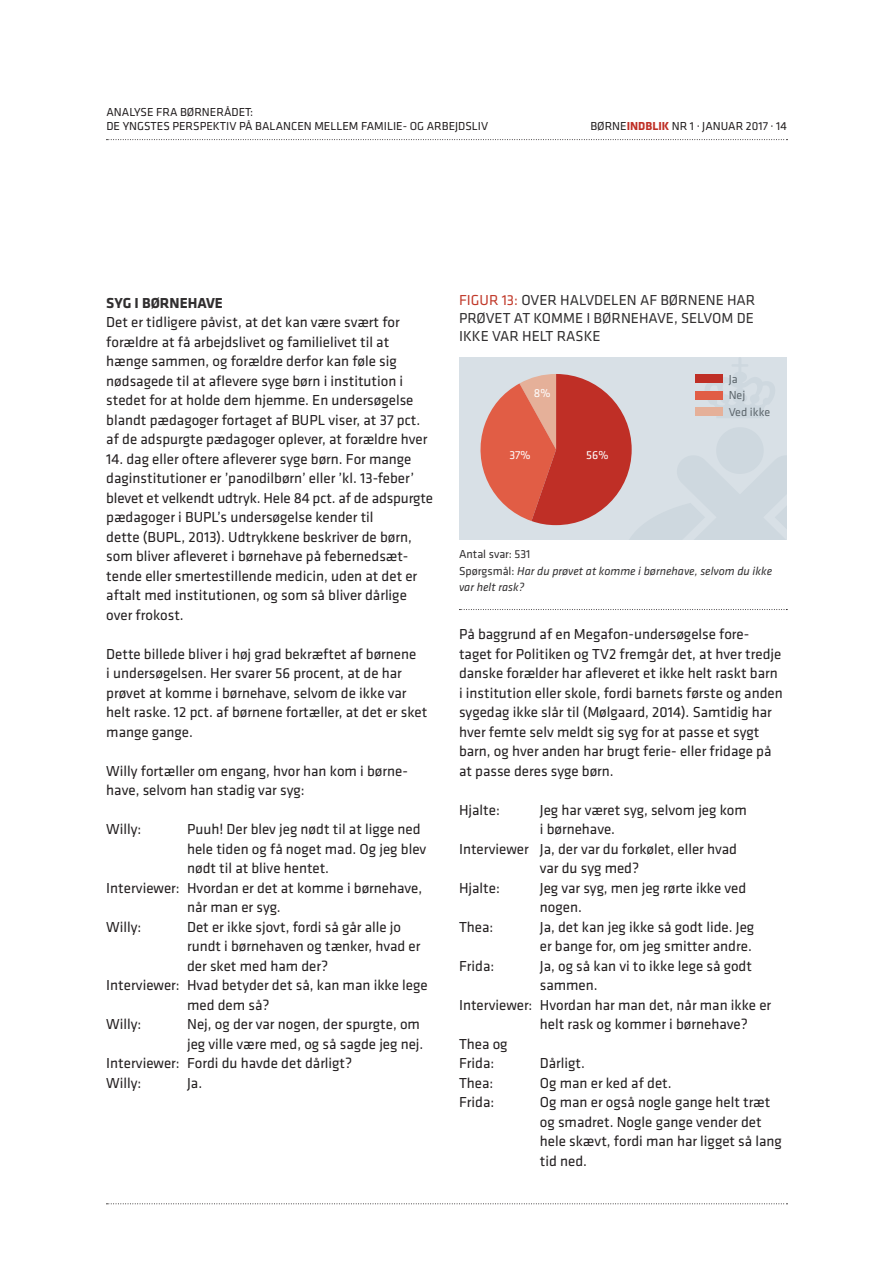
<style>
.page{position:relative;width:893px;height:1263px;background:#fff}
.page>*{position:absolute;margin:0;border:0;box-sizing:border-box;transform-origin:0 0}
.BR_Klavika_10_13{font:15px/19.5px "Klavika";color:#231f20}
.BR_Klavika_10_13_int{font:15px/19.5px "Klavika";color:#231f20}
.TABEL_RU{font:15px/18px "Klavika";color:#312f30;text-align:justify}
.MR_Klavika_Bold_10_1{font:700 15px "Klavika";color:#312f30}
.t1{font:12px/14.4px "Klavika";color:#231f20}
.TABEL_BR{font:italic 12px/16.5px "Klavika";color:#312f30}
.TABEL_BR-2{font:12px "Klavika";color:#312f30}
.TABEL_BR-3{font:12px "Klavika";color:#5e676d}
.TABEL_BR-4{font:12px "Klavika";color:#fff}
.s1{font-weight:700;color:#bf2f26}
.s2{color:#c13a2b}
.s3{font-style:normal}
</style>
<div class="page">
<svg style="left:106px;top:139px;width:681px;height:1px"></svg>
<svg style="left:106px;top:1203px;width:681px;height:1px"></svg>
<div style="left:459px;top:357px;width:328px;height:183px;background:#d8e0e6"></div>
<svg style="left:459px;top:609px;width:328px;height:1px"></svg>
<svg style="left:480px;top:374px;width:152px;height:151px"></svg>
<div style="left:695px;top:375px;width:28px;height:8px;background:#bf2f26"></div>
<div style="left:695px;top:391px;width:28px;height:8px;background:#e15d45"></div>
<div style="left:695px;top:407px;width:28px;height:8px;background:#e5b099"></div>
<p class="t1" style="left:106px;top:105px;width:383px">ANALYSE FRA BØRNERÅDET:<br>DE YNGSTES PERSPEKTIV PÅ BALANCEN MELLEM FAMILIE- OG ARBEJDSLIV</p>
<p class="t1" style="left:590px;top:119px;width:198px">BØRNE<span class="s1">INDBLIK</span> NR 1 · JANUAR 2017 · 14</p>
<p class="MR_Klavika_Bold_10_1" style="left:106px;top:294px;width:118px">SYG I BØRNEHAVE</p>
<p class="BR_Klavika_10_13" style="left:106px;top:313px;width:323px">Det er tidligere påvist, at det kan være svært for forældre at få arbejdslivet og familielivet til at hænge sammen, og forældre derfor kan føle sig nødsagede til at aflevere syge børn i institution i stedet for at holde dem hjemme. En undersøgelse blandt pædagoger fortaget af BUPL viser, at 37 pct. af de adspurgte pædagoger oplever, at forældre hver</p>
<p class="BR_Klavika_10_13" style="left:106px;top:449px;width:328px">14. dag eller oftere afleverer syge børn. For mange daginstitutioner er ’panodilbørn’ eller ’kl. 13-feber’ blevet et velkendt udtryk. Hele 84 pct. af de adspurgte pædagoger i BUPL’s undersøgelse kender til</p>
<p class="BR_Klavika_10_13" style="left:106px;top:527px;width:312px">dette (BUPL, 2013). Udtrykkene beskriver de børn, som bliver afleveret i børnehave på febernedsæt&shy;tende eller smertestillende medicin, uden at det er aftalt med institutionen, og som så bliver dårlige over frokost.</p>
<p class="BR_Klavika_10_13" style="left:106px;top:644px;width:322px">Dette billede bliver i høj grad bekræftet af børnene<br>i undersøgelsen. Her svarer 56 procent, at de har prøvet at komme i børnehave, selvom de ikke var helt raske. 12 pct. af børnene fortæller, at det er sket mange gange.</p>
<p class="BR_Klavika_10_13" style="left:106px;top:761px;width:303px">Willy fortæller om engang, hvor han kom i børne&shy;have, selvom han stadig var syg:</p>
<p class="BR_Klavika_10_13_int" style="left:106px;top:820px;width:37px">Willy:</p>
<p class="BR_Klavika_10_13_int" style="left:187px;top:820px;width:241px">Puuh! Der blev jeg nødt til at ligge ned hele tiden og få noget mad. Og jeg blev nødt til at blive hentet.</p>
<p class="BR_Klavika_10_13_int" style="left:187px;top:878px;width:237px;text-indent:-81px">Interviewer: Hvordan er det at komme i børnehave, når man er syg.</p>
<p class="BR_Klavika_10_13_int" style="left:106px;top:917px;width:37px">Willy:</p>
<p class="BR_Klavika_10_13_int" style="left:187px;top:917px;width:235px">Det er ikke sjovt, fordi så går alle jo rundt i børnehaven og tænker, hvad er der sket med ham der?</p>
<p class="BR_Klavika_10_13_int" style="left:187px;top:976px;width:242px;text-indent:-81px">Interviewer: Hvad betyder det så, kan man ikke lege med dem så?</p>
<p class="BR_Klavika_10_13_int" style="left:106px;top:1015px;width:37px">Willy:</p>
<p class="BR_Klavika_10_13_int" style="left:187px;top:1015px;width:238px">Nej, og der var nogen, der spurgte, om jeg ville være med, og så sagde jeg nej.</p>
<p class="BR_Klavika_10_13_int" style="left:106px;top:1054px;width:247px">Interviewer: Fordi du havde det dårligt?</p>
<p class="BR_Klavika_10_13_int" style="left:106px;top:1073px;width:37px">Willy:</p>
<p class="BR_Klavika_10_13_int" style="left:187px;top:1073px;width:17px">Ja.</p>
<p class="TABEL_RU" style="left:459px;top:291px;width:298px"><span class="s2">FIGUR 13:</span> OVER HALVDELEN AF BØRNENE HAR PRØVET AT KOMME I BØRNEHAVE, SELVOM DE IKKE VAR HELT RASKE</p>
<p class="TABEL_BR-4" style="left:534px;top:387px;width:18px">8%</p>
<p class="TABEL_BR-4" style="left:509px;top:448px;width:23px">37%</p>
<p class="TABEL_BR-4" style="left:586px;top:448px;width:24px">56%</p>
<p class="TABEL_BR-3" style="left:729px;top:372px;width:10px">Ja</p>
<p class="TABEL_BR-3" style="left:729px;top:389px;width:18px">Nej</p>
<p class="TABEL_BR-3" style="left:729px;top:405px;width:43px">Ved ikke</p>
<p class="TABEL_BR-2" style="left:459px;top:547px;width:73px">Antal svar: 531</p>
<p class="TABEL_BR" style="left:459px;top:562px;width:315px"><span class="s3">Spørgsmål:</span> Har du prøvet at komme i børnehave, selvom du ikke var helt rask?</p>
<p class="BR_Klavika_10_13" style="left:459px;top:625px;width:325px">På baggrund af en Megafon-undersøgelse fore&shy;taget for Politiken og TV2 fremgår det, at hver tredje danske forælder har afleveret et ikke helt raskt barn i institution eller skole, fordi barnets første og anden sygedag ikke slår til (Mølgaard, 2014). Samtidig har hver femte selv meldt sig syg for at passe et sygt barn, og hver anden har brugt ferie- eller fridage på at passe deres syge børn.</p>
<p class="BR_Klavika_10_13_int" style="left:459px;top:800px;width:42px">Hjalte:</p>
<p class="BR_Klavika_10_13_int" style="left:540px;top:800px;width:209px">Jeg har været syg, selvom jeg kom i børnehave.</p>
<p class="BR_Klavika_10_13_int" style="left:540px;top:839px;width:199px;text-indent:-81px">Interviewer Ja, der var du forkølet, eller hvad var du syg med?</p>
<p class="BR_Klavika_10_13_int" style="left:459px;top:878px;width:42px">Hjalte:</p>
<p class="BR_Klavika_10_13_int" style="left:540px;top:878px;width:208px">Jeg var syg, men jeg rørte ikke ved nogen.</p>
<p class="BR_Klavika_10_13_int" style="left:459px;top:917px;width:36px">Thea:</p>
<p class="BR_Klavika_10_13_int" style="left:540px;top:917px;width:216px">Ja, det kan jeg ikke så godt lide. Jeg er bange for, om jeg smitter andre.</p>
<p class="BR_Klavika_10_13_int" style="left:459px;top:956px;width:37px">Frida:</p>
<p class="BR_Klavika_10_13_int" style="left:540px;top:956px;width:214px">Ja, og så kan vi to ikke lege så godt sammen.</p>
<p class="BR_Klavika_10_13_int" style="left:540px;top:995px;width:233px;text-indent:-81px">Interviewer: Hvordan har man det, når man ikke er helt rask og kommer i børnehave?</p>
<p class="BR_Klavika_10_13_int" style="left:459px;top:1034px;width:50px">Thea og</p>
<p class="BR_Klavika_10_13_int" style="left:459px;top:1054px;width:37px">Frida:</p>
<p class="BR_Klavika_10_13_int" style="left:540px;top:1054px;width:47px">Dårligt.</p>
<p class="BR_Klavika_10_13_int" style="left:459px;top:1073px;width:36px">Thea:</p>
<p class="BR_Klavika_10_13_int" style="left:540px;top:1073px;width:133px">Og man er ked af det.</p>
<p class="BR_Klavika_10_13_int" style="left:459px;top:1093px;width:37px">Frida:</p>
<p class="BR_Klavika_10_13_int" style="left:540px;top:1093px;width:244px">Og man er også nogle gange helt træt og smadret. Nogle gange vender det hele skævt, fordi man har ligget så lang tid ned.</p>
</div>
